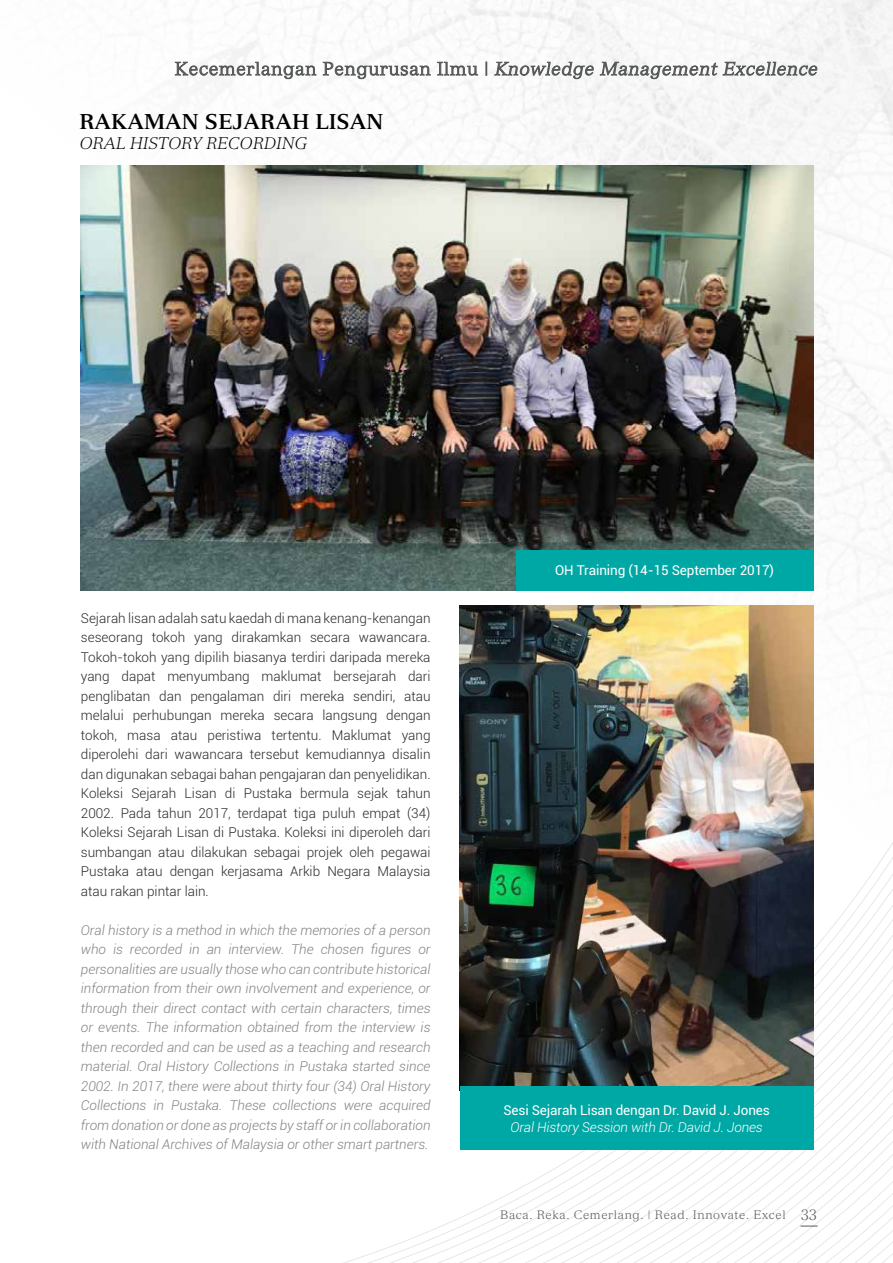
<style>
.page{position:relative;width:893px;height:1263px;background:#fff}
.page>*{position:absolute;margin:0;border:0;box-sizing:border-box;transform-origin:0 0}
.t1{font:700 21px "Versailles";color:#000;scale:.95 1}
.t2{font:italic 300 16.5px "Versailles";color:#000}
.t3{font:300 13.5px/19.5px "Roboto";color:#292829;text-align:justify}
.t4{font:italic 300 13.5px/19.5px "Roboto";color:#808285;text-align:justify}
.t5{font:13.5px "Roboto";letter-spacing:-.01em;color:#fff}
.t6{font:italic 300 13.5px "Roboto";letter-spacing:-.01em;color:#fff}
.t7{font:300 12px "Versailles";letter-spacing:.05em;color:#58595b}
.s1{font-size:15px}
</style>
<div class="page">
<img style="left:80px;top:0;width:813px;height:579px">
<svg style="left:343px;top:778px;width:550px;height:485px"></svg>
<svg style="left:800px;top:1226px;width:18px;height:1px"></svg>
<svg style="left:174px;top:61px;width:257px;height:18px"></svg>
<svg style="left:437px;top:61px;width:41px;height:16px"></svg>
<svg style="left:486px;top:62px;width:1px;height:14px"></svg>
<svg style="left:494px;top:54px;width:324px;height:30px"></svg>
<img style="left:81px;top:165px;width:733px;height:425px">
<img style="left:460px;top:605px;width:354px;height:481px">
<div style="left:460px;top:1086px;width:354px;height:63px;background:#00a8a5"></div>
<div style="left:516px;top:550px;width:298px;height:40px;background:#00a8a5"></div>
<h1 class="t1" style="left:79px;top:109px;width:322px">RAKAMAN SEJARAH LISAN</h1>
<p class="t2" style="left:79px;top:133px;width:229px">ORAL HISTORY RECORDING</p>
<p class="t3" style="left:81px;top:608px;width:351px">Sejarah lisan adalah satu kaedah di mana kenang-kenangan seseorang tokoh yang dirakamkan secara wawancara.<br>Tokoh-tokoh yang dipilih biasanya terdiri daripada mereka yang dapat menyumbang maklumat bersejarah dari penglibatan dan pengalaman diri mereka sendiri, atau melalui perhubungan mereka secara langsung dengan tokoh, masa atau peristiwa tertentu. Maklumat yang diperolehi dari wawancara tersebut kemudiannya disalin dan digunakan sebagai bahan pengajaran dan penyelidikan.<br>Koleksi Sejarah Lisan di Pustaka bermula sejak tahun 2002. Pada tahun 2017, terdapat tiga puluh empat (34)<br>Koleksi Sejarah Lisan di Pustaka. Koleksi ini diperoleh dari sumbangan atau dilakukan sebagai projek oleh pegawai Pustaka atau dengan kerjasama Arkib Negara Malaysia atau rakan pintar lain.</p>
<p class="t4" style="left:81px;top:920px;width:351px">Oral history is a method in which the memories of a person who is recorded in an interview. The chosen figures or personalities are usually those who can contribute historical information from their own involvement and experience, or through their direct contact with certain characters, times or events. The information obtained from the interview is then recorded and can be used as a teaching and research material. Oral History Collections in Pustaka started since 2002. In 2017, there were about thirty four (34) Oral History Collections in Pustaka. These collections were acquired from donation or done as projects by staff or in collaboration with National Archives of Malaysia or other smart partners.</p>
<p class="t5" style="left:555px;top:561px;width:220px">OH Training (14-15 September 2017)</p>
<p class="t5" style="left:503px;top:1100px;width:268px">Sesi Sejarah Lisan dengan Dr. David J. Jones</p>
<p class="t6" style="left:510px;top:1118px;width:254px">Oral History Session with Dr. David J. Jones</p>
<p class="t7" style="left:500px;top:1207px;width:318px">Baca. Reka. Cemerlang. | Read. Innovate. Excel <span class="s1">33</span></p>
</div>
